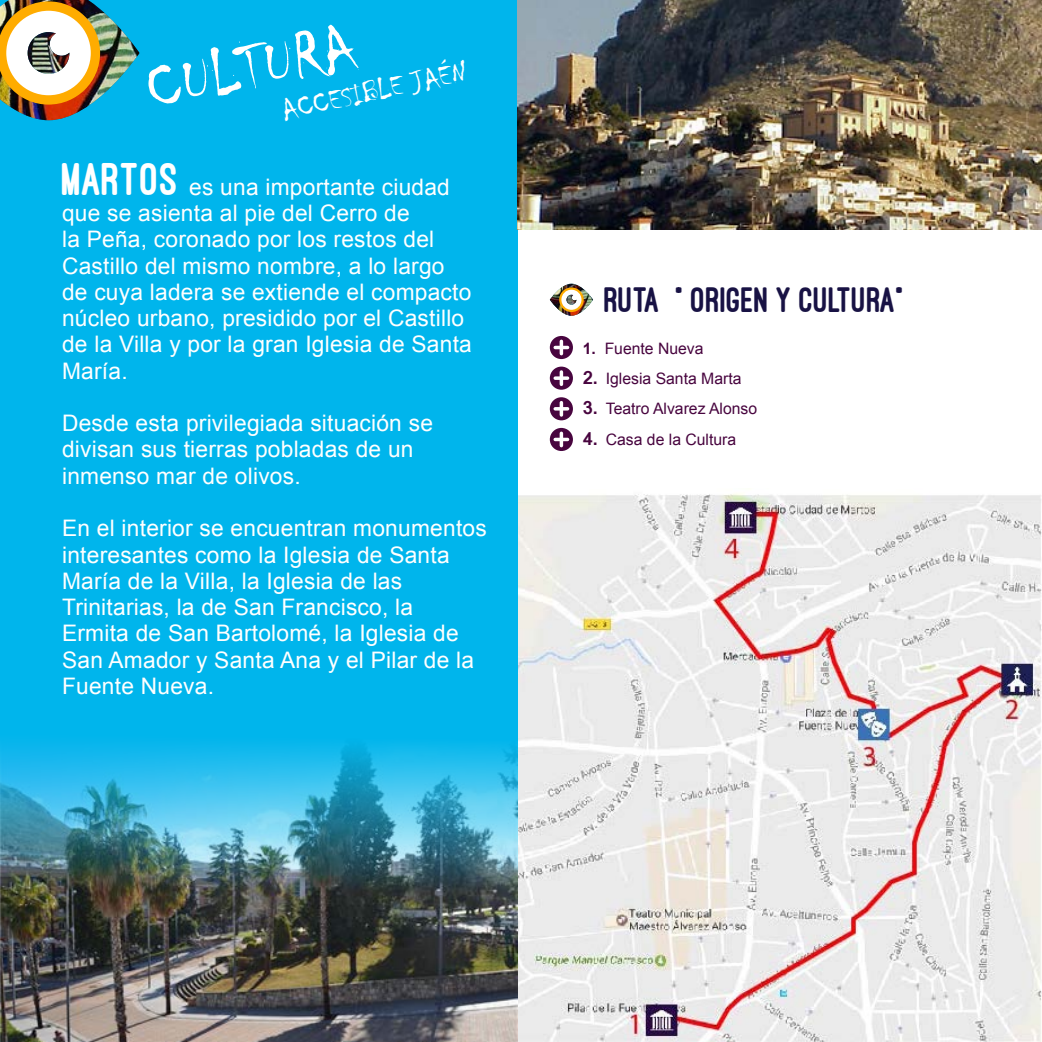
<style>
.page{position:relative;width:1042px;height:1042px;background:#fff}
.page>*{position:absolute;margin:0;border:0;box-sizing:border-box;transform-origin:0 0}
.t1{font:67.9px "Chiller";color:#fff}
.t2{font:800 36.57px "Ostrich Sans";color:#181244}
.t3{font:30.97px "Chiller";color:#fff}
.t4{font:22.75px/26.2px "Arial";letter-spacing:.01em;color:#fff}
.t5{font:15.75px "Arial";color:#48053f}
.s1{font-family:"Ostrich Sans";font-weight:800;font-size:47.43px}
.s2{font-weight:700}
.s3{font-family:"Kartika";font-weight:700;font-size:17.5px}
</style>
<div class="page">
<svg style="left:0;top:0;width:518px;height:1042px;background:#16a3cd"></svg>
<img style="left:0;top:0;width:139px;height:120px">
<img style="left:28px;top:32px;width:41px;height:42px">
<img style="left:550px;top:284px;width:43px;height:32px">
<svg style="left:559px;top:287px;width:25px;height:25px"></svg>
<div style="left:561px;top:290px;width:20px;height:20px;background:#fff;border-radius:50%"></div>
<svg style="left:566px;top:295px;width:10px;height:10px"></svg>
<img style="left:519px;top:493px;width:522px;height:549px">
<svg style="left:550px;top:336px;width:23px;height:23px"></svg>
<svg style="left:555px;top:341px;width:12px;height:13px"></svg>
<svg style="left:550px;top:367px;width:23px;height:23px"></svg>
<svg style="left:560px;top:372px;width:3px;height:12px"></svg>
<svg style="left:555px;top:376px;width:12px;height:4px"></svg>
<svg style="left:550px;top:397px;width:23px;height:23px"></svg>
<svg style="left:555px;top:403px;width:12px;height:12px"></svg>
<svg style="left:550px;top:428px;width:23px;height:23px"></svg>
<svg style="left:555px;top:433px;width:12px;height:13px"></svg>
<img style="left:518px;top:0;width:524px;height:229px">
<h1 class="t1" style="left:139px;top:54px;width:214px;rotate:-12deg">CULTURA</h1>
<h3 class="t3" style="left:279px;top:95px;width:190px;rotate:-12deg">ACCESIBLE JAÉN</h3>
<p class="t4" style="left:62px;top:174px;width:411px"><span class="s1">MARTOS</span> es una importante ciudad que se asienta al pie del Cerro de<br>la Peña, coronado por los restos del<br>Castillo del mismo nombre, a lo largo de cuya ladera se extiende el compacto núcleo urbano, presidido por el Castillo de la Villa y por la gran Iglesia de Santa<br>María.</p>
<p class="t4" style="left:62px;top:410px;width:372px">Desde esta privilegiada situación se divisan sus tierras pobladas de un inmenso mar de olivos.</p>
<p class="t4" style="left:62px;top:515px;width:426px">En el interior se encuentran monumentos interesantes como la Iglesia de Santa María de la Villa, la Iglesia de las Trinitarias, la de San Francisco, la<br>Ermita de San Bartolomé, la Iglesia de San Amador y Santa Ana y el Pilar de la Fuente Nueva.</p>
<h2 class="t2" style="left:604px;top:280px;width:301px">RUTA “ ORIGEN Y CULTURA”</h2>
<p class="t5" style="left:583px;top:338px;width:122px"><span class="s2">1.</span> Fuente Nueva</p>
<p class="t5" style="left:583px;top:368px;width:160px"><span class="s3">2.</span> Iglesia Santa Marta</p>
<p class="t5" style="left:583px;top:399px;width:176px"><span class="s3">3.</span> Teatro Alvarez Alonso</p>
<p class="t5" style="left:583px;top:429px;width:155px"><span class="s3">4.</span> Casa de la Cultura</p>
</div>
